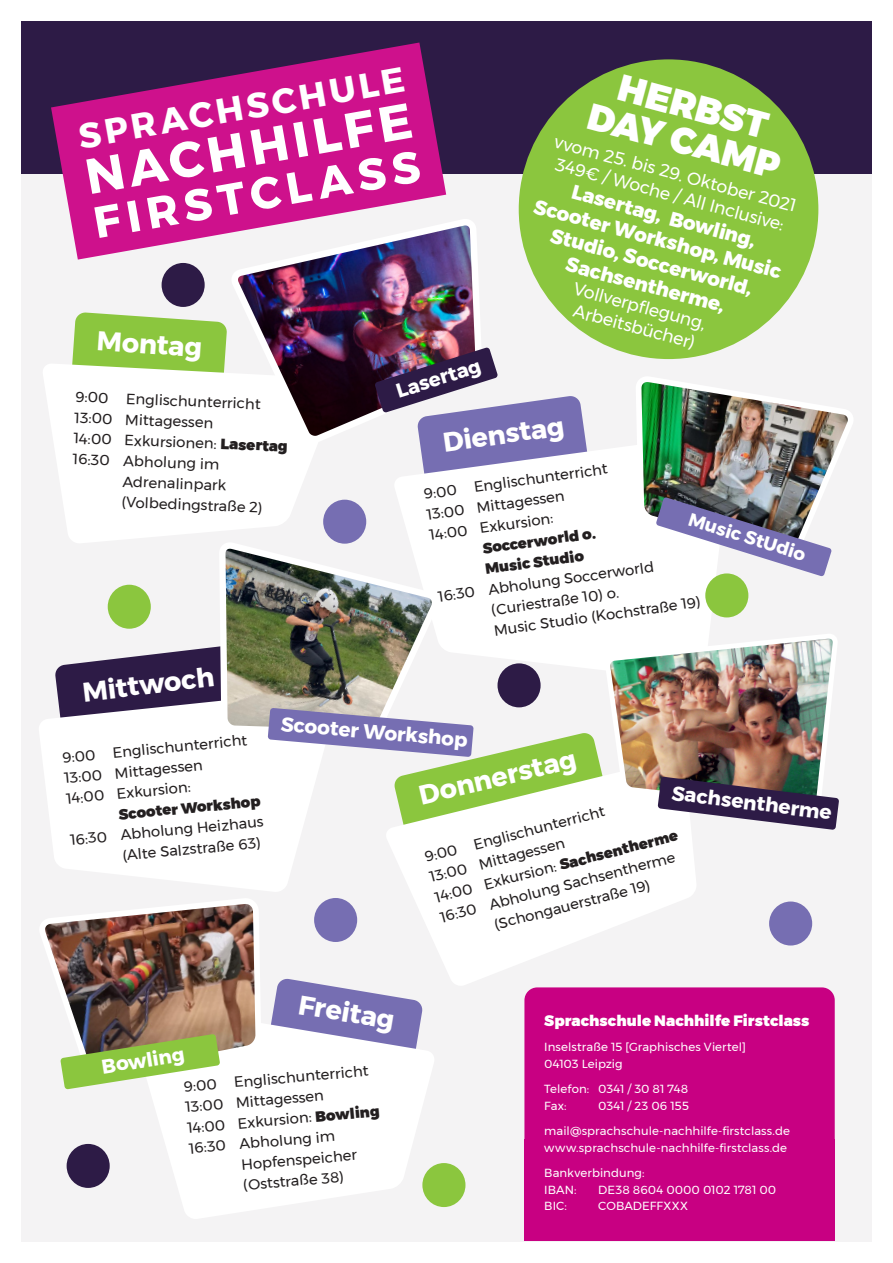
<style>
.page{position:relative;width:893px;height:1263px;background:#fff}
.page>*{position:absolute;margin:0;border:0;box-sizing:border-box;transform-origin:0 0}
.t1{font:700 49.65px "Montserrat";color:#fff}
.t2{font:700 44.1px "Montserrat";color:#fff}
.t3{font:900 37.05px "Montserrat";color:#fff}
.t4{font:700 34.95px "Montserrat";color:#fff}
.t5{font:700 27px "Montserrat";color:#fff}
.t6{font:800 20.1px/23.7px "Montserrat";color:#fff;text-align:center}
.t7{font:700 20.1px "Montserrat";color:#fff}
.t8{font:700 19.95px "Montserrat";color:#fff}
.t9{font:700 18.45px "Montserrat";color:#fff}
.t10{font:17.7px/21.3px "Montserrat";color:#fff;text-align:center}
.t11{font:900 15px "Montserrat";color:#fff}
.t12{font:14.7px/20.7px "Montserrat";color:#231f20}
.t13{font:900 14.7px "Montserrat";color:#231f20}
.t14{font:11.7px/16.5px "Montserrat";letter-spacing:.005em;color:#fff}
.s1{font-weight:900}
</style>
<div class="page">
<div style="left:21px;top:167px;width:851px;height:1075px;background:#f4f3f4"></div>
<svg style="left:397px;top:860px;width:299px;height:125px;fill:#fff"></svg>
<svg style="left:39px;top:719px;width:254px;height:173px;fill:#fff"></svg>
<svg style="left:43px;top:364px;width:12px;height:82px"></svg>
<div style="left:524px;top:1140px;width:311px;height:101px;background:#c80082"></div>
<div style="left:524px;top:987px;width:311px;height:183px;background:#c80082;border-radius:13px"></div>
<div style="left:21px;top:21px;width:851px;height:152px;background:#2d1b46"></div>
<svg style="left:51px;top:78px;width:395px;height:182px;fill:#ce118c"></svg>
<div style="left:519px;top:59px;width:299px;height:300px;background:#8bc63e;border-radius:50%"></div>
<svg style="left:275px;top:978px;width:148px;height:23px"></svg>
<svg style="left:150px;top:1001px;width:284px;height:218px;fill:#fff"></svg>
<img style="left:41px;top:899px;width:221px;height:190px">
<svg style="left:216px;top:42px;width:229px;height:241px"></svg>
<img style="left:233px;top:218px;width:247px;height:94px">
<img style="left:55px;top:312px;width:798px;height:548px">
<div style="left:323px;top:500px;width:43px;height:44px;background:#766eb2;border-radius:50%"></div>
<div style="left:497px;top:663px;width:44px;height:44px;background:#2d1b46;border-radius:50%"></div>
<div style="left:705px;top:573px;width:43px;height:44px;background:#8bc63e;border-radius:50%"></div>
<div style="left:162px;top:263px;width:43px;height:44px;background:#2d1b46;border-radius:50%"></div>
<div style="left:108px;top:585px;width:43px;height:44px;background:#8bc63e;border-radius:50%"></div>
<div style="left:67px;top:1144px;width:43px;height:44px;background:#2d1b46;border-radius:50%"></div>
<div style="left:314px;top:898px;width:43px;height:44px;background:#766eb2;border-radius:50%"></div>
<div style="left:422px;top:1163px;width:43px;height:44px;background:#8bc63e;border-radius:50%"></div>
<div style="left:769px;top:901px;width:43px;height:44px;background:#766eb2;border-radius:50%"></div>
<p class="t4" style="left:74px;top:109px;width:332px;rotate:-10deg">SPRACHSCHULE</p>
<p class="t3" style="left:627px;top:57px;width:155px;rotate:15deg">HERBST</p>
<p class="t1" style="left:79px;top:138px;width:332px;rotate:-10deg">NACHHILFE</p>
<p class="t3" style="left:596px;top:86px;width:200px;rotate:15deg">DAY CAMP</p>
<p class="t10" style="left:557px;top:131px;width:251px;rotate:15deg">vvom 25. bis 29. Oktober 2021</p>
<p class="t2" style="left:88px;top:188px;width:332px;rotate:-10deg">FIRSTCLASS</p>
<p class="t10" style="left:559px;top:153px;width:237px;rotate:15deg">349€ / Woche / All Inclusive:</p>
<p class="t6" style="left:575px;top:180px;width:191px;rotate:15deg">Lasertag, Bowling,</p>
<p class="t6" style="left:537px;top:194px;width:257px;rotate:15deg">Scooter Workshop, Music</p>
<p class="t6" style="left:554px;top:223px;width:210px;rotate:15deg">Studio, Soccerworld,<br>Sachsentherme,</p>
<p class="t10" style="left:577px;top:278px;width:138px;rotate:15deg">Vollverpfl egung,<br>Arbeitsbücher)</p>
<p class="t5" style="left:98px;top:319px;width:107px;rotate:4deg">Montag</p>
<p class="t8" style="left:392px;top:376px;width:89px;rotate:-18deg">Lasertag</p>
<p class="t12" style="left:76px;top:387px;width:187px;rotate:2deg">9:00 Englischunterricht</p>
<p class="t12" style="left:75px;top:407px;width:140px;rotate:2deg">13:00 Mittagessen</p>
<p class="t12" style="left:74px;top:428px;width:216px;rotate:2deg">14:00 Exkursionen: <span class="s1">Lasertag</span></p>
<p class="t12" style="left:124px;top:450px;width:142px;text-indent:-50px;rotate:2deg">16:30 Abholung im<br>Adrenalinpark (Volbedingstraße 2)</p>
<p class="t5" style="left:440px;top:421px;width:124px;rotate:-8deg">Dienstag</p>
<p class="t12" style="left:422px;top:484px;width:187px;rotate:-8deg">9:00 Englischunterricht</p>
<p class="t12" style="left:425px;top:504px;width:140px;rotate:-8deg">13:00 Mittagessen</p>
<p class="t9" style="left:693px;top:505px;width:123px;rotate:17deg">Music StUdio</p>
<p class="t12" style="left:478px;top:518px;width:115px;text-indent:-51px;rotate:-8deg">14:00 Exkursion:<br><span class="s1">Soccerworld o.</span></p>
<p class="t13" style="left:484px;top:557px;width:101px;rotate:-8deg">Music Studio</p>
<p class="t12" style="left:437px;top:586px;width:219px;rotate:-8deg">16:30 Abholung Soccerworld</p>
<p class="t12" style="left:490px;top:600px;width:130px;rotate:-8deg">(Curiestraße 10) o.</p>
<p class="t12" style="left:493px;top:620px;width:210px;rotate:-8deg">Music Studio (Kochstraße 19)</p>
<p class="t5" style="left:80px;top:671px;width:134px;rotate:-7deg">Mittwoch</p>
<p class="t12" style="left:61px;top:748px;width:187px;rotate:-6deg">9:00 Englischunterricht</p>
<p class="t12" style="left:63px;top:768px;width:140px;rotate:-6deg">13:00 Mittagessen</p>
<p class="t12" style="left:115px;top:783px;width:144px;text-indent:-50px;rotate:-6deg">14:00 Exkursion:<br><span class="s1">Scooter Workshop</span></p>
<p class="t12" style="left:119px;top:825px;width:145px;text-indent:-50px;rotate:-6deg">16:30 Abholung Heizhaus (Alte Salzstraße 63)</p>
<p class="t8" style="left:282px;top:708px;width:189px;rotate:5deg">Scooter Workshop</p>
<p class="t5" style="left:414px;top:774px;width:162px;rotate:-13deg">Donnerstag</p>
<p class="t12" style="left:422px;top:848px;width:187px;rotate:-15deg">9:00 Englischunterricht</p>
<p class="t7" style="left:674px;top:777px;width:162px;rotate:7deg">Sachsentherme</p>
<p class="t12" style="left:432px;top:888px;width:252px;line-height:21.1px;rotate:-15deg">14:00 Exkursion: <span class="s1">Sachsentherme<br></span>16:30 Abholung Sachsentherme</p>
<p class="t12" style="left:427px;top:868px;width:140px;rotate:-15deg">13:00 Mittagessen</p>
<p class="t12" style="left:492px;top:915px;width:162px;rotate:-15deg">(Schongauerstraße 19)</p>
<p class="t5" style="left:303px;top:982px;width:98px;rotate:10deg">Freitag</p>
<p class="t12" style="left:183px;top:1076px;width:187px;rotate:-5deg">9:00 Englischunterricht</p>
<p class="t12" style="left:185px;top:1097px;width:140px;rotate:-5deg">13:00 Mittagessen</p>
<p class="t8" style="left:99px;top:1051px;width:85px;rotate:-9deg">Bowling</p>
<p class="t12" style="left:186px;top:1117px;width:194px;rotate:-5deg">14:00 Exkursion: <span class="s1">Bowling</span></p>
<p class="t12" style="left:239px;top:1133px;width:118px;text-indent:-51px;rotate:-5deg">16:30 Abholung im<br>Hopfenspeicher</p>
<p class="t12" style="left:242px;top:1175px;width:103px;rotate:-5deg">(Oststraße 38)</p>
<p class="t11" style="left:544px;top:1008px;width:267px">Sprachschule Nachhilfe Firstclass</p>
<p class="t14" style="left:544px;top:1039px;width:203px">Inselstraße 15 [Graphisches Viertel]<br>04103 Leipzig</p>
<p class="t14" style="left:544px;top:1081px;width:145px">Telefon: 0341 / 30 81 748</p>
<p class="t14" style="left:544px;top:1097px;width:24px">Fax:</p>
<p class="t14" style="left:598px;top:1097px;width:92px">0341 / 23 06 155</p>
<p class="t14" style="left:544px;top:1123px;width:247px">mail@sprachschule-nachhilfe-firstclass.de</p>
<p class="t14" style="left:544px;top:1139px;width:244px">www.sprachschule-nachhilfe-firstclass.de</p>
<p class="t14" style="left:544px;top:1165px;width:102px">Bankverbindung:</p>
<p class="t14" style="left:544px;top:1181px;width:34px">IBAN:</p>
<p class="t14" style="left:598px;top:1181px;width:179px">DE38 8604 0000 0102 1781 00</p>
<p class="t14" style="left:544px;top:1198px;width:24px">BIC:</p>
<p class="t14" style="left:598px;top:1198px;width:91px">COBADEFFXXX</p>
</div>
